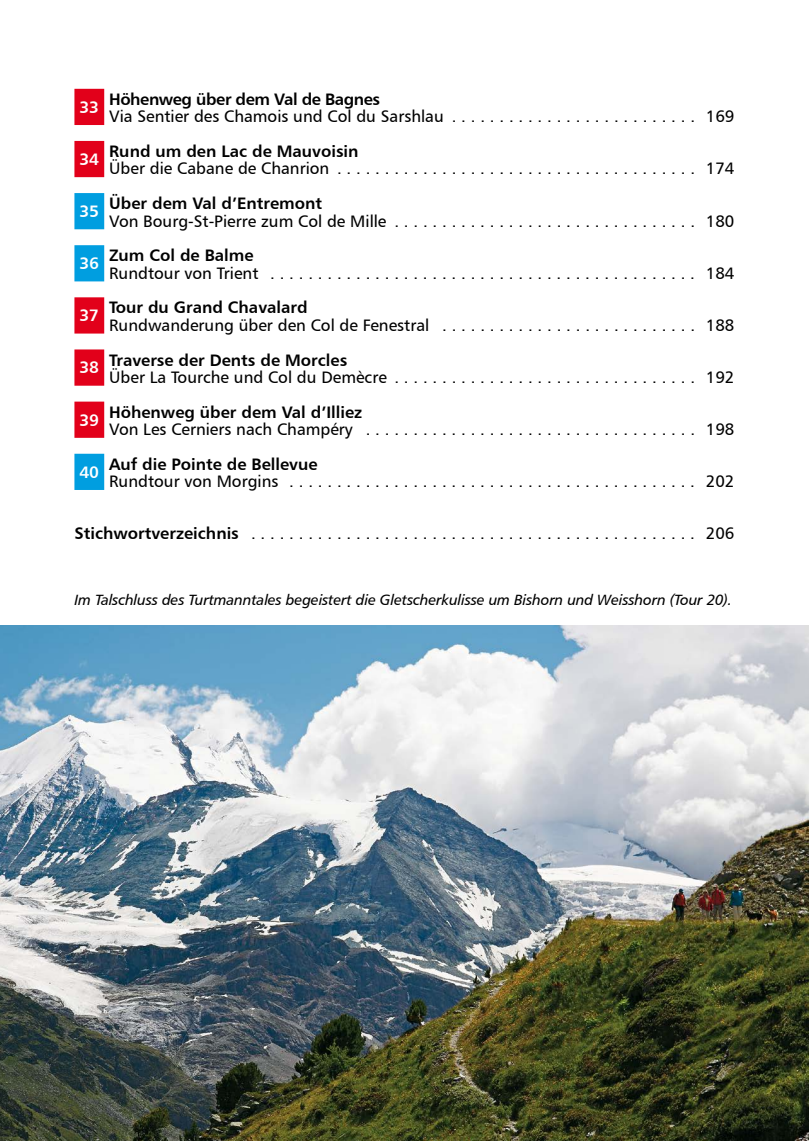
<style>
.page{position:relative;width:809px;height:1141px;background:#fff}
.page>*{position:absolute;margin:0;border:0;box-sizing:border-box;transform-origin:0 0}
.t1{font:16.62px "Humanist 777 BT Roman B";color:#000}
.t2{font:16.62px "Humanist 777 BT Bold B";color:#000}
.t3{font:16.62px "Humanist 777 BT Bold B";letter-spacing:-.025em;color:#000}
.t4{font:16.62px "Humanist 777 BT Bold B";color:#fff}
.t5{font:14.88px "Humanist 777 BT Italic B";letter-spacing:-.01em;color:#000}
.s1{font-family:"Humanist 777 BT Bold B"}
</style>
<div class="page">
<div style="left:74px;top:89px;width:30px;height:36px;background:#e2001a"></div>
<div style="left:74px;top:141px;width:30px;height:36px;background:#e2001a"></div>
<div style="left:74px;top:193px;width:30px;height:36px;background:#009ee0"></div>
<div style="left:74px;top:245px;width:30px;height:36px;background:#009ee0"></div>
<div style="left:74px;top:297px;width:30px;height:37px;background:#e2001a"></div>
<div style="left:74px;top:349px;width:30px;height:37px;background:#e2001a"></div>
<div style="left:74px;top:402px;width:30px;height:36px;background:#e2001a"></div>
<div style="left:74px;top:454px;width:30px;height:36px;background:#009ee0"></div>
<img style="left:0;top:625px;width:809px;height:516px">
<p class="t4" style="left:79px;top:97px;width:21px">33</p>
<p class="t3" style="left:109px;top:89px;width:272px">Höhenweg über dem Val de Bagnes</p>
<p class="t1" style="left:109px;top:106px;width:627px">Via Sentier des Chamois und Col du Sarshlau . . . . . . . . . . . . . . . . . . . . . . . . . . 169</p>
<p class="t4" style="left:79px;top:149px;width:21px">34</p>
<p class="t2" style="left:109px;top:141px;width:251px">Rund um den Lac de Mauvoisin</p>
<p class="t1" style="left:109px;top:158px;width:627px">Über die Cabane de Chanrion . . . . . . . . . . . . . . . . . . . . . . . . . . . . . . . . . . . . . . 174</p>
<p class="t4" style="left:79px;top:201px;width:21px">35</p>
<p class="t4" style="left:79px;top:253px;width:21px">36</p>
<p class="t4" style="left:79px;top:305px;width:21px">37</p>
<p class="t4" style="left:79px;top:357px;width:21px">38</p>
<p class="t2" style="left:109px;top:193px;width:214px">Über dem Val d’Entremont</p>
<p class="t1" style="left:109px;top:210px;width:627px">Von Bourg-St-Pierre zum Col de Mille . . . . . . . . . . . . . . . . . . . . . . . . . . . . . . . . 180</p>
<p class="t2" style="left:109px;top:245px;width:146px">Zum Col de Balme</p>
<p class="t1" style="left:109px;top:263px;width:627px">Rundtour von Trient . . . . . . . . . . . . . . . . . . . . . . . . . . . . . . . . . . . . . . . . . . . . . 184</p>
<p class="t2" style="left:109px;top:297px;width:200px">Tour du Grand Chavalard</p>
<p class="t1" style="left:109px;top:315px;width:627px">Rundwanderung über den Col de Fenestral . . . . . . . . . . . . . . . . . . . . . . . . . . . 188</p>
<p class="t2" style="left:109px;top:349px;width:240px">Traverse der Dents de Morcles</p>
<p class="t1" style="left:109px;top:367px;width:627px">Über La Tourche und Col du Demècre . . . . . . . . . . . . . . . . . . . . . . . . . . . . . . . . 192</p>
<p class="t4" style="left:79px;top:409px;width:21px">39</p>
<p class="t2" style="left:109px;top:401px;width:255px">Höhenweg über dem Val d’Illiez</p>
<p class="t1" style="left:109px;top:419px;width:627px">Von Les Cerniers nach Champéry . . . . . . . . . . . . . . . . . . . . . . . . . . . . . . . . . . . 198</p>
<p class="t4" style="left:79px;top:461px;width:21px">40</p>
<p class="t2" style="left:109px;top:453px;width:210px">Auf die Pointe de Bellevue</p>
<p class="t1" style="left:109px;top:471px;width:627px">Rundtour von Morgins . . . . . . . . . . . . . . . . . . . . . . . . . . . . . . . . . . . . . . . . . . . 202</p>
<p class="t1" style="left:74px;top:523px;width:661px"><span class="s1">Stichwortverzeichnis</span> . . . . . . . . . . . . . . . . . . . . . . . . . . . . . . . . . . . . . . . . . . . . . . . 206</p>
<p class="t5" style="left:74px;top:591px;width:659px">Im Talschluss des Turtmanntales begeistert die Gletscherkulisse um Bishorn und Weisshorn (Tour 20).</p>
</div>
